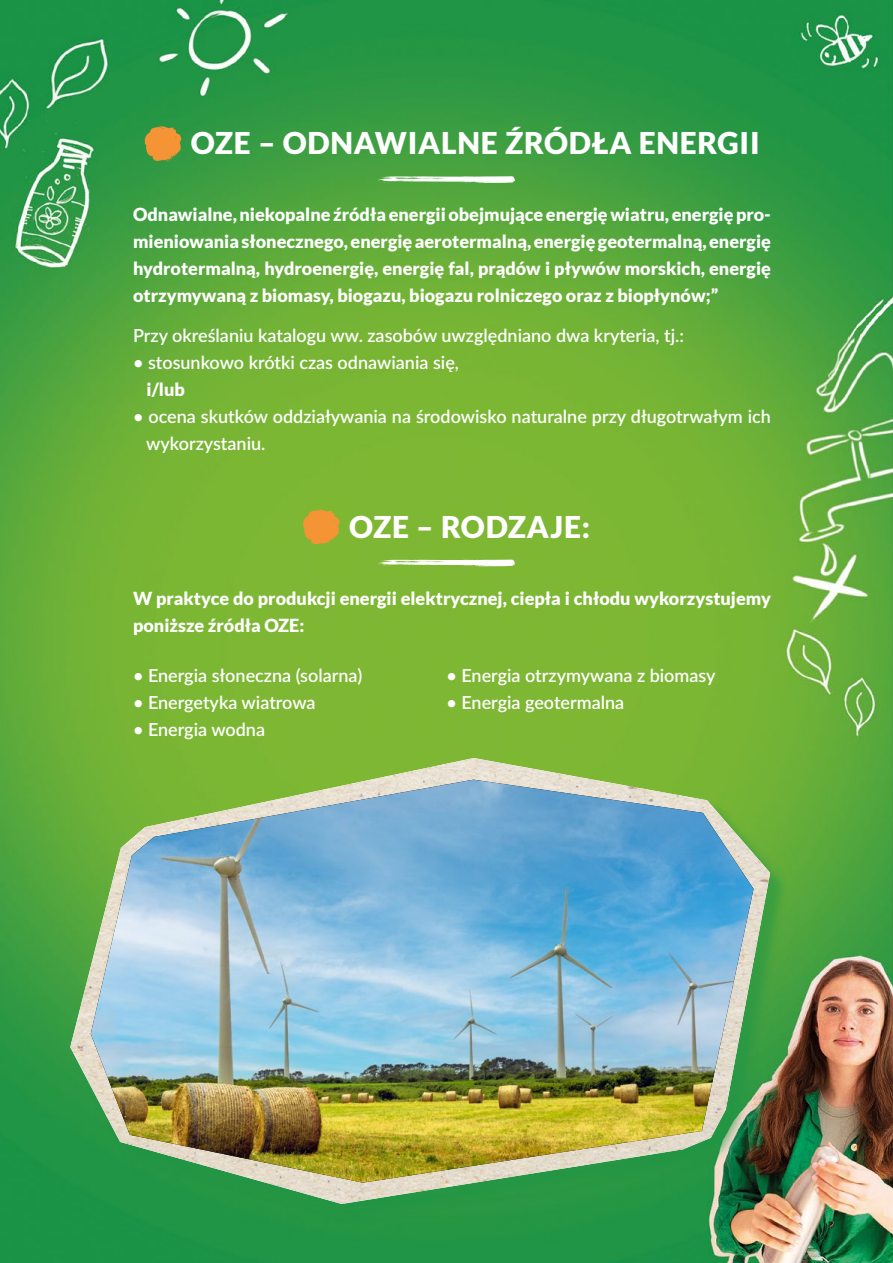
<style>
.page{position:relative;width:893px;height:1263px;background:#fff}
.page>*{position:absolute;margin:0;border:0;box-sizing:border-box;transform-origin:0 0}
.t1{font:900 30px "Lato";letter-spacing:.025em;color:#fff}
.t2{font:900 18px/27px "Lato";color:#fff;text-align:justify}
.t3{font:600 18px/27px "Lato";color:#fff}
</style>
<div class="page">
<img style="left:0;top:0;width:893px;height:1263px">
<svg style="left:144px;top:126px;width:37px;height:36px"></svg>
<svg style="left:303px;top:509px;width:37px;height:36px"></svg>
<div style="left:73px;top:761px;width:717px;height:463px;background:#1d9445;opacity:.55"></div>
<img style="left:70px;top:758px;width:700px;height:446px">
<img style="left:91px;top:780px;width:662px;height:403px">
<svg style="left:378px;top:176px;width:137px;height:8px"></svg>
<svg style="left:378px;top:559px;width:137px;height:8px"></svg>
<h1 class="t1" style="left:191px;top:126px;width:570px">OZE – ODNAWIALNE ŹRÓDŁA ENERGII</h1>
<p class="t2" style="left:133px;top:201px;width:639px">Odnawialne, niekopalne źródła energii obejmujące energię wiatru, energię pro&shy;mieniowania słonecznego, energię aerotermalną, energię geotermalną, energię hydrotermalną, hydroenergię, energię fal, prądów i pływów morskich, energię otrzymywaną z biomasy, biogazu, biogazu rolniczego oraz z biopłynów;”</p>
<p class="t3" style="left:133px;top:321px;width:552px">Przy określaniu katalogu ww. zasobów uwzględniano dwa kryteria, tj.:</p>
<p class="t3" style="left:133px;top:348px;width:327px">• stosunkowo krótki czas odnawiania się,</p>
<p class="t2" style="left:147px;top:376px;width:40px">i/lub</p>
<p class="t3" style="left:146px;top:402px;width:626px;text-indent:-13px">• ocena skutków oddziaływania na środowisko naturalne przy długotrwałym ich wykorzystaniu.</p>
<h1 class="t1" style="left:349px;top:509px;width:243px">OZE – RODZAJE:</h1>
<p class="t2" style="left:133px;top:584px;width:639px">W praktyce do produkcji energii elektrycznej, ciepła i chłodu wykorzystujemy poniższe źródła OZE:</p>
<p class="t3" style="left:133px;top:661px;width:231px">• Energia słoneczna (solarna)</p>
<p class="t3" style="left:133px;top:688px;width:184px">• Energetyka wiatrowa</p>
<p class="t3" style="left:133px;top:715px;width:133px">• Energia wodna</p>
<p class="t3" style="left:446px;top:661px;width:271px">• Energia otrzymywana z biomasy</p>
<p class="t3" style="left:446px;top:688px;width:179px">• Energia geotermalna</p>
</div>
